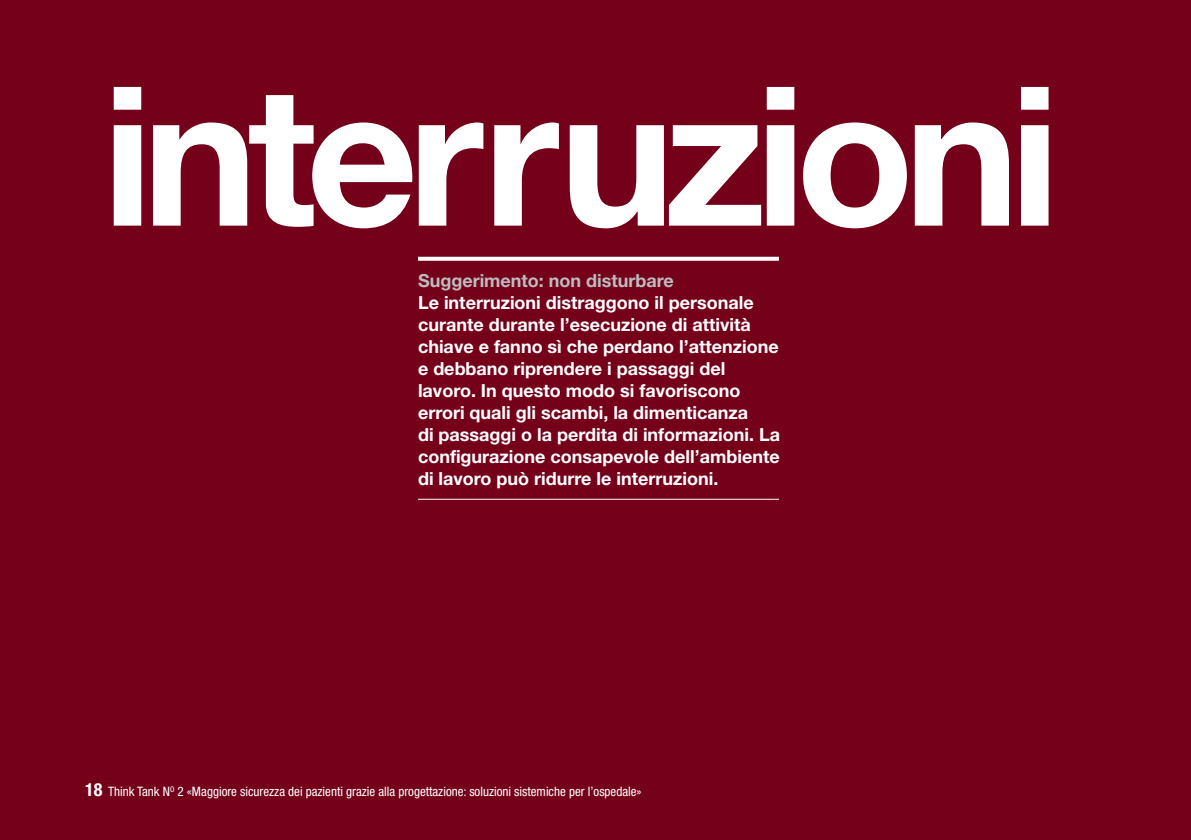
<style>
.page{position:relative;width:1191px;height:840px;background:#fff}
.page>*{position:absolute;margin:0;border:0;box-sizing:border-box;transform-origin:0 0}
.t1{font:700 194px "Helvetica Neue";letter-spacing:-.05em;color:#fff}
.t2{font:700 18px/22px "Helvetica Neue";color:#fff}
.t3{font:700 18px "Helvetica Neue";color:#bcbdc0}
.t4{font:condensed 13px "Helvetica Neue";color:#fff}
.s1{font-weight:700;font-size:18px}
</style>
<div class="page">
<div style="left:0;top:0;width:1191px;height:839px;background:#75001a"></div>
<svg style="left:418px;top:256px;width:361px;height:4px"></svg>
<hr style="left:418px;top:498px;width:361px;height:1px;background:#fff">
<h1 class="t1" style="left:102px;top:87px;width:959px">interruzioni</h1>
<p class="t3" style="left:418px;top:274px;width:257px">Suggerimento: non disturbare</p>
<p class="t2" style="left:418px;top:293px;width:364px">Le interruzioni distraggono il personale curante durante l’esecuzione di attività chiave e fanno sì che perdano l’attenzione e debbano riprendere i passaggi del lavoro. In questo modo si favoriscono errori quali gli scambi, la dimenticanza<br>di passaggi o la perdita di informazioni. La configurazione consapevole dell’ambiente di lavoro può ridurre le interruzioni.</p>
<p class="t4" style="left:85px;top:786px;width:558px"><span class="s1">18</span> Think Tank N<sup>O</sup> 2 «Maggiore sicurezza dei pazienti grazie alla progettazione: soluzioni sistemiche per l’ospedale»</p>
</div>
